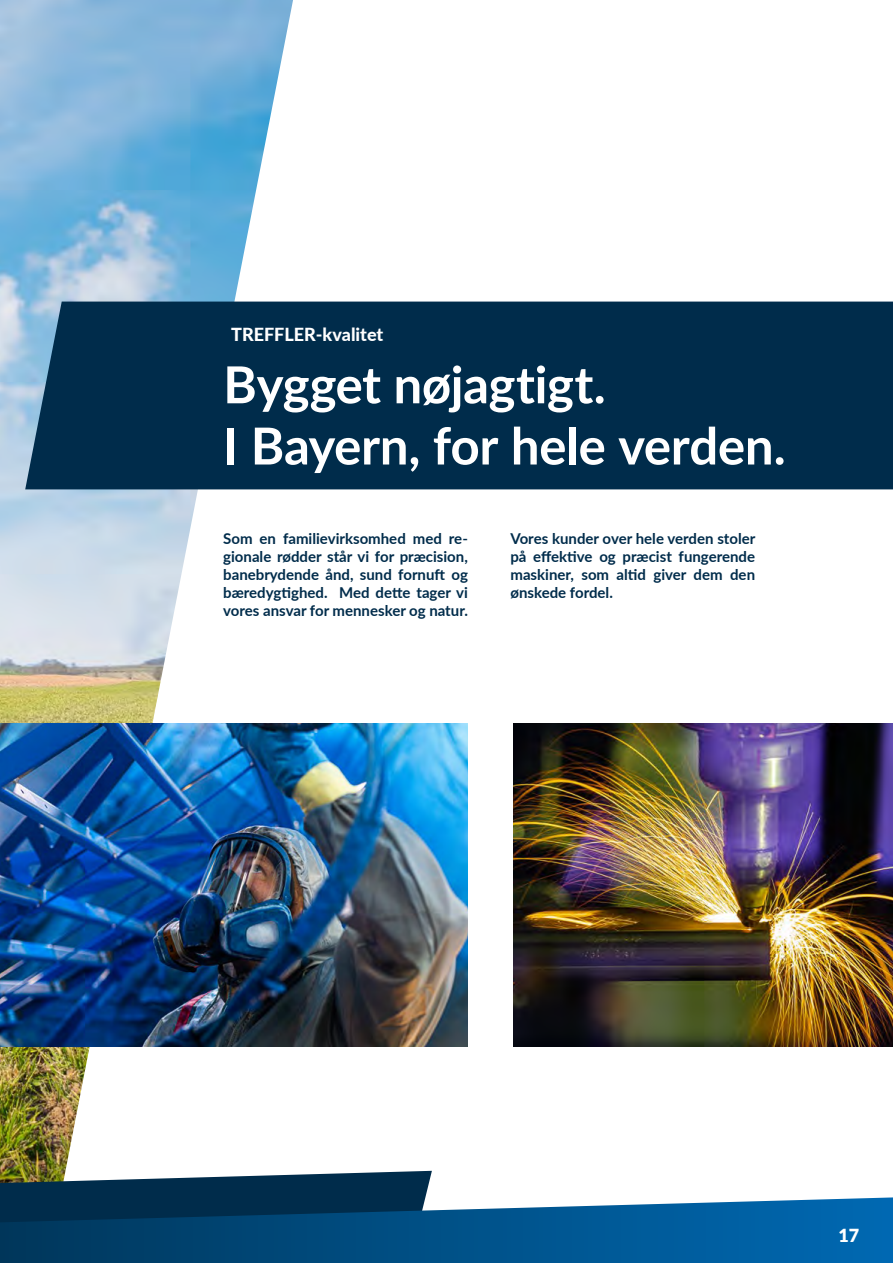
<style>
.page{position:relative;width:893px;height:1263px;background:#fff}
.page>*{position:absolute;margin:0;border:0;box-sizing:border-box;transform-origin:0 0}
.t1{font:700 51px/61.2px "Lato";letter-spacing:-.005em;color:#fff}
.t2{font:800 18px "Lato";color:#fff}
.t3{font:900 18px "Lato";color:#fff}
.t4{font:700 15px/18px "Lato";color:#002c4b;text-align:justify}
</style>
<div class="page">
<img style="left:0;top:0;width:293px;height:1171px">
<svg style="left:0;top:1171px;width:432px;height:26px"></svg>
<svg style="left:0;top:1197px;width:893px;height:66px;background:#0e5687"></svg>
<div style="left:25px;top:302px;width:868px;height:187px;background:#002c4b"></div>
<img style="left:514px;top:723px;width:379px;height:323px">
<img style="left:0;top:723px;width:468px;height:323px">
<p class="t2" style="left:231px;top:321px;width:154px">TREFFLER-kvalitet</p>
<h1 class="t1" style="left:223px;top:352px;width:564px">Bygget nøjagtigt.<br>I Bayern, for hele verden.</h1>
<p class="t4" style="left:223px;top:529px;width:246px">Som en familievirksomhed med re&shy;gionale rødder står vi for præcision, banebrydende ånd, sund fornuft og bæredygtighed. Med dette tager vi vores ansvar for mennesker og natur.</p>
<p class="t4" style="left:510px;top:529px;width:246px">Vores kunder over hele verden stoler på effektive og præcist fungerende maskiner, som altid giver dem den ønskede fordel.</p>
<p class="t3" style="left:838px;top:1221px;width:22px">17</p>
</div>
